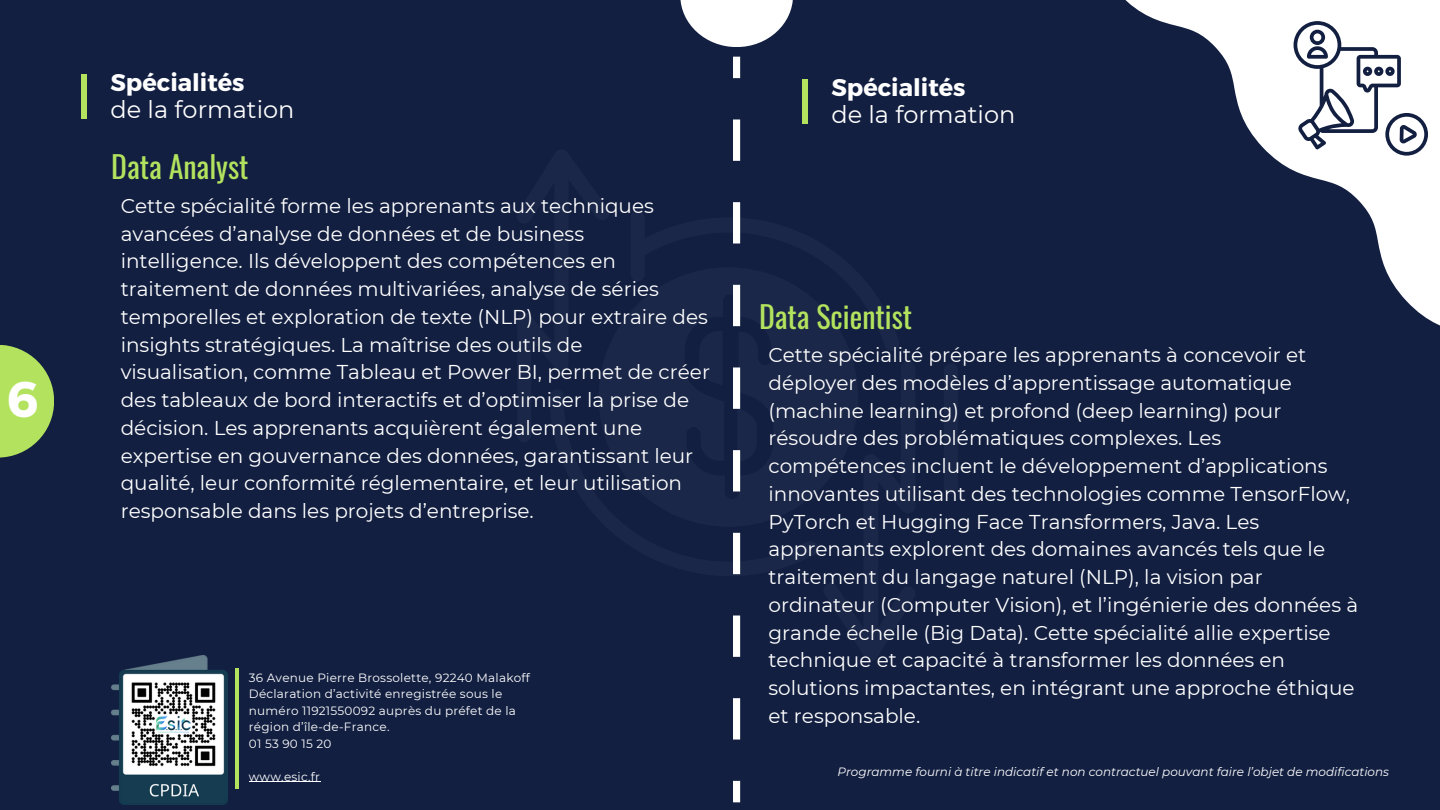
<style>
.page{position:relative;width:1440px;height:810px;background:#121f41}
.page>*{position:absolute;margin:0;border:0;box-sizing:border-box;transform-origin:0 0}
.t1{font:700 50px "Montserrat";color:#fff}
.t2{font:30px "Oswald";color:#b3e35e}
.t3{font:24px "Montserrat";color:#fff}
.t4{font:700 24px "Montserrat";color:#fff}
.t5{font:20px/27.8px "Montserrat";color:#fff}
.t6{font:12px/16.5px "Montserrat";letter-spacing:.02em;color:#fff}
.t7{font:italic 12px "Montserrat";color:#fff}
</style>
<div class="page">
<div style="left:81px;top:75px;width:6px;height:44px;background:#b3e35e"></div>
<svg style="left:1125px;top:0;width:315px;height:326px"></svg>
<svg style="left:680px;top:0;width:113px;height:47px;fill:#fff"></svg>
<svg style="left:1294px;top:21px;width:134px;height:134px"></svg>
<div style="left:944px;top:363px;width:14px;height:131px;background:#1b2748;border-radius:7px"></div>
<svg style="left:733px;top:57px;width:8px;height:745px"></svg>
<svg style="left:0;top:345px;width:54px;height:113px;fill:#b3e35e"></svg>
<div style="left:802px;top:79px;width:6px;height:45px;background:#b3e35e"></div>
<hr style="left:235px;top:668px;width:4px;height:120px;background:#b3e35e">
<hr style="left:249px;top:781px;width:71px;height:1px;background:#fff">
<img style="left:111px;top:656px;width:116px;height:149px">
<h3 class="t1" style="left:7px;top:367px;width:33px">6</h3>
<p class="t4" style="left:111px;top:67px;width:136px">Spécialités</p>
<p class="t3" style="left:111px;top:95px;width:185px">de la formation</p>
<p class="t2" style="left:111px;top:144px;width:139px">Data Analyst</p>
<h2 class="t5" style="left:121px;top:192px;width:591px">Cette spécialité forme les apprenants aux techniques avancées d’analyse de données et de business intelligence. Ils développent des compétences en traitement de données multivariées, analyse de séries temporelles et exploration de texte (NLP) pour extraire des insights stratégiques. La maîtrise des outils de visualisation, comme Tableau et Power BI, permet de créer des tableaux de bord interactifs et d’optimiser la prise de décision. Les apprenants acquièrent également une expertise en gouvernance des données, garantissant leur qualité, leur conformité réglementaire, et leur utilisation responsable dans les projets d’entreprise.</h2>
<h4 class="t6" style="left:249px;top:669px;width:283px">36 Avenue Pierre Brossolette, 92240 Malakoff</h4>
<p class="t6" style="left:249px;top:685px;width:269px">Déclaration d’activité enregistrée sous le numéro 11921550092 auprès du préfet de la région d’île-de-France.</p>
<h1 class="t6" style="left:249px;top:735px;width:84px">01 53 90 15 20</h1>
<h4 class="t6" style="left:249px;top:768px;width:73px">www.esic.fr</h4>
<h3 class="t4" style="left:831px;top:72px;width:136px">Spécialités</h3>
<h1 class="t3" style="left:831px;top:100px;width:185px">de la formation</h1>
<p class="t2" style="left:759px;top:293px;width:155px">Data Scientist</p>
<p class="t5" style="left:769px;top:341px;width:591px">Cette spécialité prépare les apprenants à concevoir et déployer des modèles d’apprentissage automatique (machine learning) et profond (deep learning) pour résoudre des problématiques complexes. Les compétences incluent le développement d’applications innovantes utilisant des technologies comme TensorFlow, PyTorch et Hugging Face Transformers, Java. Les apprenants explorent des domaines avancés tels que le traitement du langage naturel (NLP), la vision par ordinateur (Computer Vision), et l’ingénierie des données à grande échelle (Big Data). Cette spécialité allie expertise technique et capacité à transformer les données en solutions impactantes, en intégrant une approche éthique et responsable.</p>
<h2 class="t7" style="left:838px;top:765px;width:553px">Programme fourni à titre indicatif et non contractuel pouvant faire l’objet de modifications</h2>
</div>
